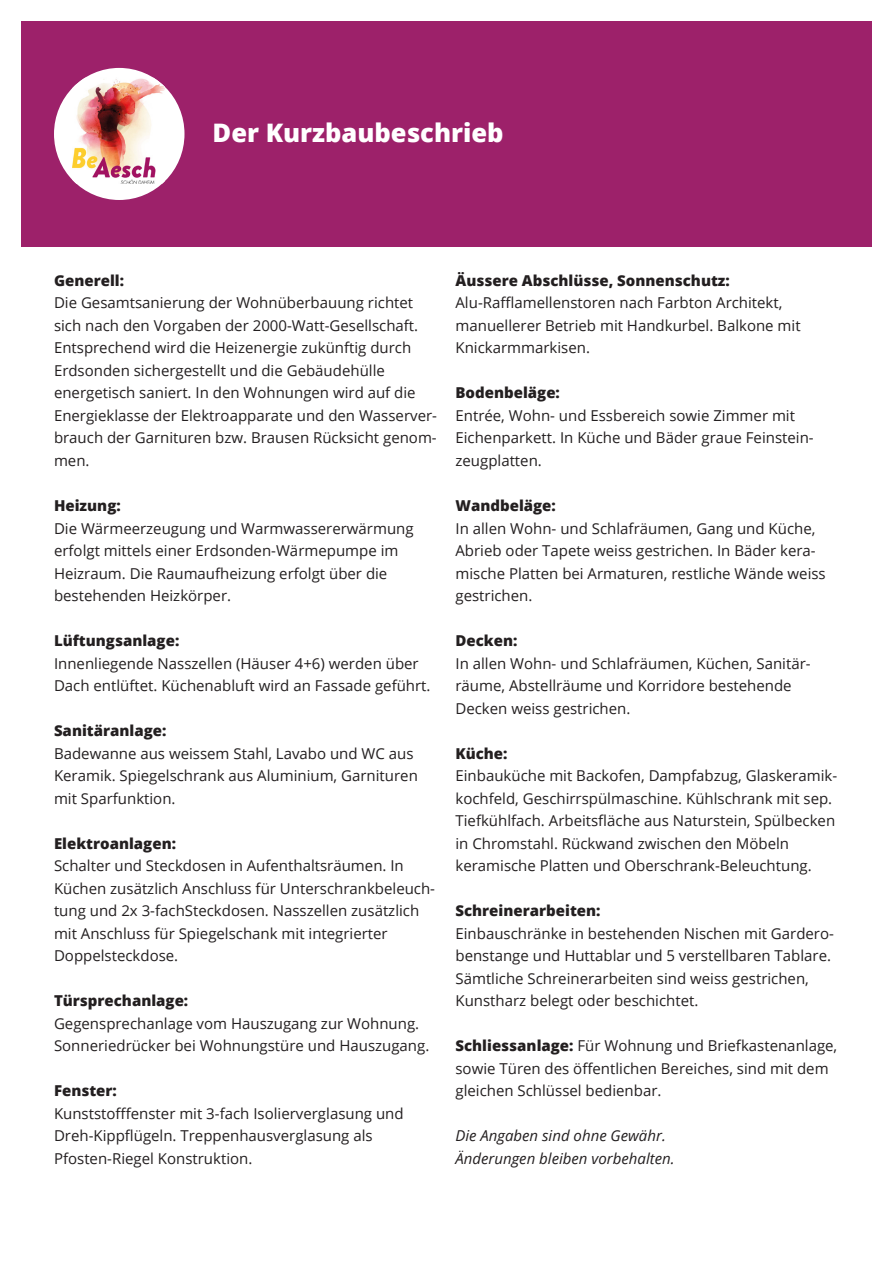
<style>
.page{position:relative;width:893px;height:1263px;background:#fff}
.page>*{position:absolute;margin:0;border:0;box-sizing:border-box;transform-origin:0 0}
.t1{font:800 25.5px "Open Sans";color:#fff}
.t2{font:15px/22.5px "Open Sans";color:#231f20}
.t3{font:800 15px "Open Sans";color:#231f20}
.t4{font:italic 15px "Open Sans";color:#231f20}
.s1{font-weight:800}
</style>
<div class="page">
<div style="left:21px;top:21px;width:851px;height:226px;background:#9d216a"></div>
<div style="left:54px;top:68px;width:130px;height:132px;background:#fff;border-radius:50%"></div>
<img style="left:72px;top:78px;width:93px;height:106px">
<p class="t1" style="left:213px;top:114px;width:292px">Der Kurzbaubeschrieb</p>
<p class="t3" style="left:54px;top:269px;width:72px">Generell:</p>
<p class="t2" style="left:54px;top:291px;width:384px">Die Gesamtsanierung der Wohnüberbauung richtet sich nach den Vorgaben der 2000-Watt-Gesellschaft.<br>Entsprechend wird die Heizenergie zukünftig durch Erdsonden sichergestellt und die Gebäudehülle energetisch saniert. In den Wohnungen wird auf die Energieklasse der Elektroapparate und den Wasserver&shy;brauch der Garnituren bzw. Brausen Rücksicht genom&shy;men.</p>
<p class="t3" style="left:54px;top:494px;width:68px">Heizung:</p>
<p class="t2" style="left:54px;top:516px;width:361px">Die Wärmeerzeugung und Warmwassererwärmung erfolgt mittels einer Erdsonden-Wärmepumpe im Heizraum. Die Raumaufheizung erfolgt über die bestehenden Heizkörper.</p>
<p class="t3" style="left:54px;top:629px;width:127px">Lüftungsanlage:</p>
<p class="t2" style="left:54px;top:651px;width:378px">Innenliegende Nasszellen (Häuser 4+6) werden über<br>Dach entlüftet. Küchenabluft wird an Fassade geführt.</p>
<p class="t3" style="left:54px;top:719px;width:114px">Sanitäranlage:</p>
<p class="t2" style="left:54px;top:741px;width:365px">Badewanne aus weissem Stahl, Lavabo und WC aus<br>Keramik. Spiegelschrank aus Aluminium, Garnituren mit Sparfunktion.</p>
<p class="t3" style="left:54px;top:832px;width:124px">Elektroanlagen:</p>
<p class="t2" style="left:54px;top:854px;width:383px">Schalter und Steckdosen in Aufenthaltsräumen. In Küchen zusätzlich Anschluss für Unterschrankbeleuch&shy;tung und 2x 3-fachSteckdosen. Nasszellen zusätzlich mit Anschluss für Spiegelschank mit integrierter Doppelsteckdose.</p>
<p class="t3" style="left:54px;top:989px;width:136px">Türsprechanlage:</p>
<p class="t2" style="left:54px;top:1011px;width:377px">Gegensprechanlage vom Hauszugang zur Wohnung.<br>Sonneriedrücker bei Wohnungstüre und Hauszugang.</p>
<p class="t3" style="left:54px;top:1079px;width:64px">Fenster:</p>
<p class="t2" style="left:54px;top:1101px;width:351px">Kunststofffenster mit 3-fach Isolierverglasung und<br>Dreh-Kippflügeln. Treppenhausverglasung als<br>Pfosten-Riegel Konstruktion.</p>
<p class="t3" style="left:455px;top:269px;width:276px">Äussere Abschlüsse, Sonnenschutz:</p>
<p class="t2" style="left:455px;top:291px;width:347px">Alu-Rafflamellenstoren nach Farbton Architekt, manuellerer Betrieb mit Handkurbel. Balkone mit<br>Knickarmmarkisen.</p>
<p class="t3" style="left:455px;top:382px;width:106px">Bodenbeläge:</p>
<p class="t2" style="left:455px;top:404px;width:360px">Entrée, Wohn- und Essbereich sowie Zimmer mit<br>Eichenparkett. In Küche und Bäder graue Feinstein&shy;zeugplatten.</p>
<p class="t3" style="left:455px;top:494px;width:102px">Wandbeläge:</p>
<p class="t2" style="left:455px;top:516px;width:372px">In allen Wohn- und Schlafräumen, Gang und Küche, Abrieb oder Tapete weiss gestrichen. In Bäder kera&shy;mische Platten bei Armaturen, restliche Wände weiss gestrichen.</p>
<p class="t3" style="left:455px;top:629px;width:63px">Decken:</p>
<p class="t2" style="left:455px;top:651px;width:357px">In allen Wohn- und Schlafräumen, Küchen, Sanitär&shy;räume, Abstellräume und Korridore bestehende<br>Decken weiss gestrichen.</p>
<p class="t3" style="left:455px;top:742px;width:54px">Küche:</p>
<p class="t2" style="left:455px;top:764px;width:383px">Einbauküche mit Backofen, Dampfabzug, Glaskeramik&shy;kochfeld, Geschirrspülmaschine. Kühlschrank mit sep.<br>Tiefkühlfach. Arbeitsfläche aus Naturstein, Spülbecken in Chromstahl. Rückwand zwischen den Möbeln keramische Platten und Oberschrank-Beleuchtung.</p>
<p class="t3" style="left:455px;top:899px;width:147px">Schreinerarbeiten:</p>
<p class="t2" style="left:455px;top:921px;width:380px">Einbauschränke in bestehenden Nischen mit Gardero&shy;benstange und Huttablar und 5 verstellbaren Tablare.<br>Sämtliche Schreinerarbeiten sind weiss gestrichen, Kunstharz belegt oder beschichtet.</p>
<p class="t2" style="left:455px;top:1034px;width:383px"><span class="s1">Schliessanlage:</span> Für Wohnung und Briefkastenanlage, sowie Türen des öffentlichen Bereiches, sind mit dem gleichen Schlüssel bedienbar.</p>
<p class="t4" style="left:455px;top:1125px;width:212px">Die Angaben sind ohne Gewähr.</p>
<p class="t4" style="left:455px;top:1148px;width:221px">Änderungen bleiben vorbehalten.</p>
</div>
